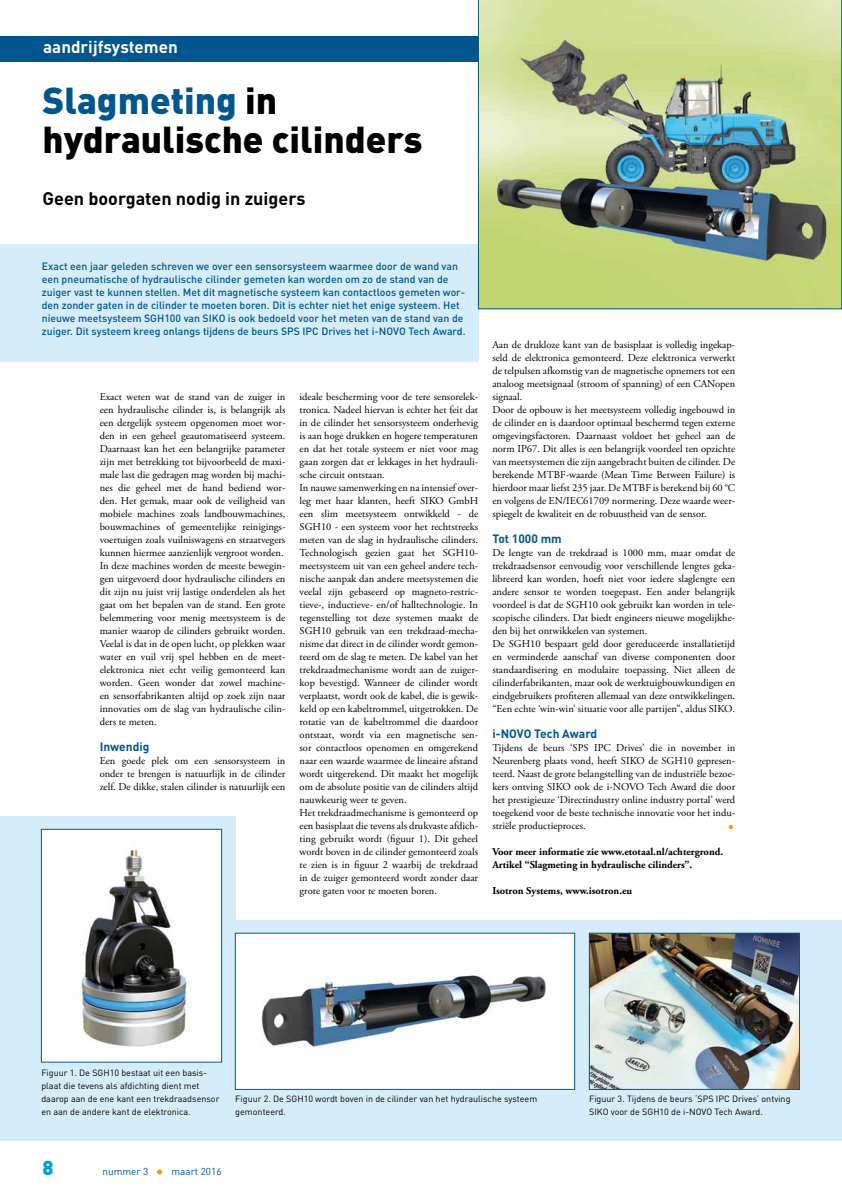
<style>
.page{position:relative;width:842px;height:1191px;background:#fff}
.page>*{position:absolute;margin:0;border:0;box-sizing:border-box;transform-origin:0 0}
.t1{font:900 37px/39px "DIN";color:#000}
.t2{font:900 20px "DIN";color:#009ee0}
.t3{font:700 18px "DIN";color:#000}
.t4{font:700 17px "DIN";color:#fff}
.t5{font:15px "Adobe Garamond Pro";color:#f39400}
.t6{font:700 12px "DIN";color:#00568d}
.t7{font:10.5px/13px "Adobe Garamond Pro";color:#000}
.t8{font:500 10.5px/13px "DIN";color:#00568d}
.t9{font:700 10.5px/13px "Adobe Garamond Pro";color:#000}
.t10{font:10px "DIN";color:#00568d}
.t11{font:9px/13px "DIN";color:#000}
.s1{color:#00568d}
.s2{font-size:15px;color:#f39400}
</style>
<div class="page">
<div style="left:0;top:816px;width:235px;height:325px;background:#d5edfa"></div>
<div style="left:228px;top:920px;width:614px;height:221px;background:#d5edfa"></div>
<div style="left:0;top:36px;width:838px;height:26px;background:#00568d"></div>
<div style="left:0;top:244px;width:478px;height:117px;background:#d5edfa"></div>
<img style="left:478px;top:0;width:364px;height:309px">
<img style="left:43px;top:831px;width:177px;height:229px">
<div style="left:41px;top:829px;width:181px;height:233px;border:1px solid #00568d"></div>
<div style="left:235px;top:933px;width:340px;height:156px;background:#fff"></div>
<img style="left:261px;top:973px;width:285px;height:75px">
<div style="left:235px;top:933px;width:340px;height:156px;border:1px solid #00568d"></div>
<img style="left:591px;top:935px;width:207px;height:152px">
<div style="left:589px;top:933px;width:211px;height:156px;border:1px solid #00568d"></div>
<h3 class="t4" style="left:43px;top:36px;width:136px">aandrijfsystemen</h3>
<h1 class="t1" style="left:43px;top:79px;width:381px"><span class="s1">Slagmeting</span> in hydraulische cilinders</h1>
<h3 class="t3" style="left:43px;top:187px;width:264px">Geen boorgaten nodig in zuigers</h3>
<p class="t8" style="left:42px;top:259px;width:425px">Exact een jaar geleden schreven we over een sensorsysteem waarmee door de wand van een pneumatische of hydraulische cilinder gemeten kan worden om zo de stand van de zuiger vast te kunnen stellen. Met dit magnetische systeem kan contactloos gemeten wor&shy;den zonder gaten in de cilinder te moeten boren. Dit is echter niet het enige systeem. Het nieuwe meetsysteem SGH100 van SIKO is ook bedoeld voor het meten van de stand van de zuiger. Dit systeem kreeg onlangs tijdens de beurs SPS IPC Drives het i-NOVO Tech Award.</p>
<p class="t7" style="left:100px;top:391px;width:187px">Exact weten wat de stand van de zuiger in een hydraulische cilinder is, is belangrijk als een dergelijk systeem opgenomen moet wor&shy;den in een geheel geautomatiseerd systeem.<br>Daarnaast kan het een belangrijke parameter zijn met betrekking tot bijvoorbeeld de maxi&shy;male last die gedragen mag worden bij machi&shy;nes die geheel met de hand bediend wor&shy;den. Het gemak, maar ook de veiligheid van mobiele machines zoals landbouwmachines, bouwmachines of gemeentelijke reinigings&shy;voertuigen zoals vuilniswagens en straatvegers kunnen hiermee aanzienlijk vergroot worden.<br>In deze machines worden de meeste bewegin&shy;gen uitgevoerd door hydraulische cilinders en dit zijn nu juist vrij lastige onderdelen als het gaat om het bepalen van de stand. Een grote belemmering voor menig meetsysteem is de manier waarop de cilinders gebruikt worden.<br>Veelal is dat in de open lucht, op plekken waar water en vuil vrij spel hebben en de meet&shy;elektronica niet echt veilig gemonteerd kan worden. Geen wonder dat zowel machine&shy;en sensorfabrikanten altijd op zoek zijn naar innovaties om de slag van hydraulische cilin&shy;ders te meten.</p>
<p class="t6" style="left:100px;top:739px;width:51px">Inwendig</p>
<p class="t7" style="left:100px;top:755px;width:187px;text-align:justify">Een goede plek om een sensorsysteem in onder te brengen is natuurlijk in de cilinder zelf. De dikke, stalen cilinder is natuurlijk een</p>
<p class="t7" style="left:300px;top:391px;width:180px">ideale bescherming voor de tere sensorelek&shy;tronica. Nadeel hiervan is echter het feit dat in de cilinder het sensorsysteem onderhevig is aan hoge drukken en hogere temperaturen en dat het totale systeem er niet voor mag gaan zorgen dat er lekkages in het hydrauli&shy;sche circuit ontstaan.<br>In nauwe samenwerking en na intensief over&shy;leg met haar klanten, heeft SIKO GmbH een slim meetsysteem ontwikkeld - de SGH10 - een systeem voor het rechtstreeks meten van de slag in hydraulische cilinders.<br>Technologisch gezien gaat het SGH10- meetsysteem uit van een geheel andere tech&shy;nische aanpak dan andere meetsystemen die veelal zijn gebaseerd op magneto-restric&shy;tieve-, inductieve- en/of halltechnologie. In tegenstelling tot deze systemen maakt de SGH10 gebruik van een trekdraad-mecha&shy;nisme dat direct in de cilinder wordt gemon&shy;teerd om de slag te meten. De kabel van het trekdraadmechanisme wordt aan de zuiger&shy;kop bevestigd. Wanneer de cilinder wordt verplaatst, wordt ook de kabel, die is gewik&shy;keld op een kabeltrommel, uitgetrokken. De rotatie van de kabeltrommel die daardoor ontstaat, wordt via een magnetische sen&shy;sor contactloos openomen en omgerekend naar een waarde waarmee de lineaire afstand wordt uitgerekend. Dit maakt het mogelijk om de absolute positie van de cilinders altijd nauwkeurig weer te geven.<br>Het trekdraadmechanisme is gemonteerd op een basisplaat die tevens als drukvaste afdich&shy;ting gebruikt wordt (figuur 1). Dit geheel wordt boven in de cilinder gemonteerd zoals te zien is in figuur 2 waarbij de trekdraad in de zuiger gemonteerd wordt zonder daar grote gaten voor te moeten boren.</p>
<p class="t7" style="left:492px;top:339px;width:244px">Aan de drukloze kant van de basisplaat is volledig ingekap&shy;seld de elektronica gemonteerd. Deze elektronica verwerkt de telpulsen afkomstig van de magnetische opnemers tot een analoog meetsignaal (stroom of spanning) of een CANopen signaal.<br>Door de opbouw is het meetsysteem volledig ingebouwd in de cilinder en is daardoor optimaal beschermd tegen externe omgevingsfactoren. Daarnaast voldoet het geheel aan de norm IP67. Dit alles is een belangrijk voordeel ten opzichte van meetsystemen die zijn aangebracht buiten de cilinder. De berekende MTBF-waarde (Mean Time Between Failure) is hierdoor maar liefst 235 jaar. De MTBF is berekend bij 60 °C en volgens de EN/IEC61709 normering. Deze waarde weer&shy;spiegelt de kwaliteit en de robuustheid van de sensor.</p>
<p class="t6" style="left:492px;top:531px;width:71px">Tot 1000 mm</p>
<p class="t7" style="left:492px;top:547px;width:244px">De lengte van de trekdraad is 1000 mm, maar omdat de trekdraadsensor eenvoudig voor verschillende lengtes geka&shy;libreerd kan worden, hoeft niet voor iedere slaglengte een andere sensor te worden toegepast. Een ander belangrijk voordeel is dat de SGH10 ook gebruikt kan worden in tele&shy;scopische cilinders. Dat biedt engineers nieuwe mogelijkhe&shy;den bij het ontwikkelen van systemen.<br>De SGH10 bespaart geld door gereduceerde installatietijd en verminderde aanschaf van diverse componenten door standaardisering en modulaire toepassing. Niet alleen de cilinderfabrikanten, maar ook de werktuigbouwkundigen en eindgebruikers profiteren allemaal van deze ontwikkelingen. “Een echte ‘win-win’ situatie voor alle partijen”, aldus SIKO.</p>
<p class="t6" style="left:492px;top:726px;width:106px">i-NOVO Tech Award</p>
<p class="t7" style="left:492px;top:742px;width:244px;text-align:justify">Tijdens de beurs ‘SPS IPC Drives’ die in november in Neurenberg plaats vond, heeft SIKO de SGH10 gepresen&shy;teerd. Naast de grote belangstelling van de industriële bezoe&shy;kers ontving SIKO ook de i-NOVO Tech Award die door het prestigieuze ‘Directindustry online industry portal’ werd toegekend voor de beste technische innovatie voor het indu&shy;striële productieproces.</p>
<h3 class="t5" style="left:728px;top:818px;width:7px">•</h3>
<p class="t9" style="left:492px;top:845px;width:232px">Voor meer informatie zie www.etotaal.nl/achtergrond.<br>Artikel “Slagmeting in hydraulische cilinders”.</p>
<p class="t9" style="left:492px;top:884px;width:141px">Isotron Systems, www.isotron.eu</p>
<p class="t11" style="left:41px;top:1066px;width:180px">Figuur 1. De SGH10 bestaat uit een basis&shy;plaat die tevens als afdichting dient met daarop aan de ene kant een trekdraadsensor en aan de andere kant de elektronica.</p>
<p class="t11" style="left:235px;top:1092px;width:303px">Figuur 2. De SGH10 wordt boven in de cilinder van het hydraulische systeem gemonteerd.</p>
<p class="t11" style="left:589px;top:1092px;width:203px">Figuur 3. Tijdens de beurs ‘SPS IPC Drives’ ontving<br>SIKO voor de SGH10 de i-NOVO Tech Award.</p>
<h2 class="t2" style="left:43px;top:1154px;width:13px">8</h2>
<p class="t10" style="left:102px;top:1165px;width:121px">nummer 3 <span class="s2">•</span> maart 2016</p>
</div>
